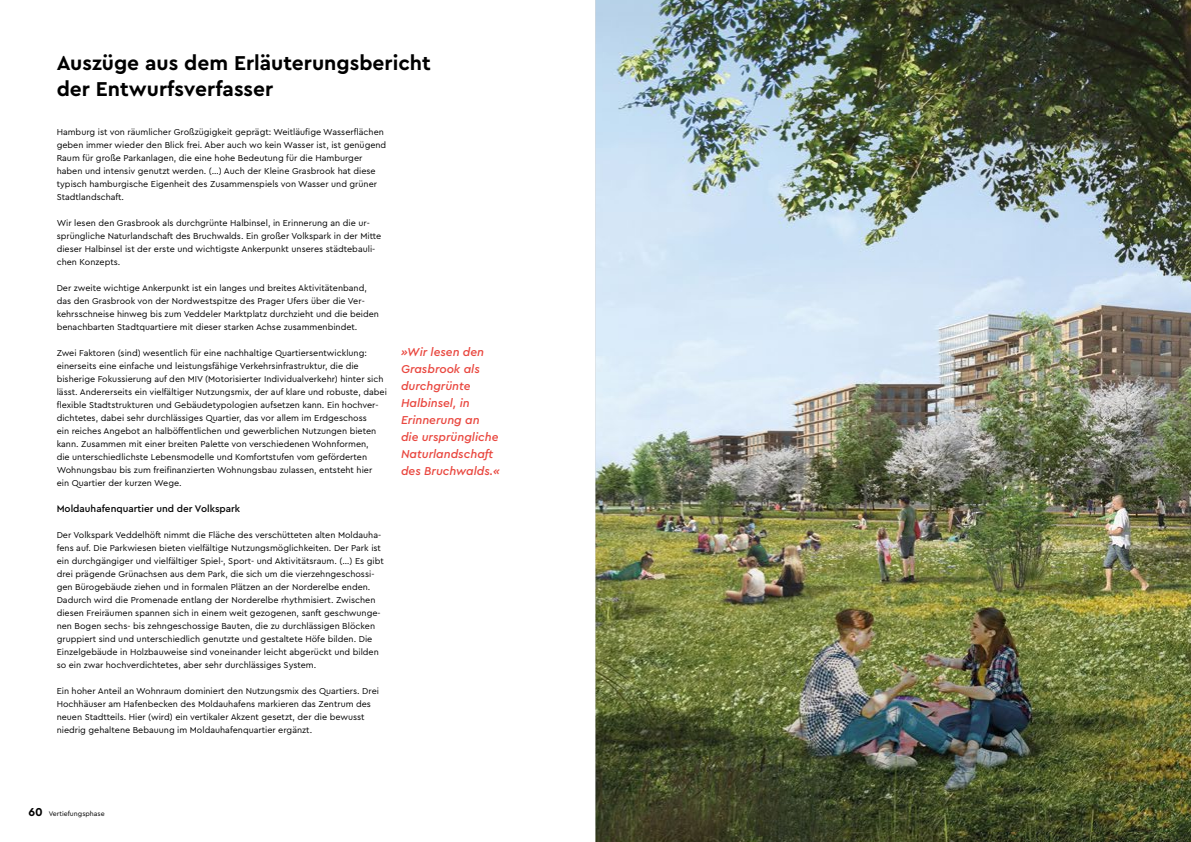
<style>
.page{position:relative;width:1191px;height:842px;background:#fff}
.page>*{position:absolute;margin:0;border:0;box-sizing:border-box;transform-origin:0 0}
.t1{font:700 21px/26px "Cera Pro";color:#000}
.t2{font:italic 500 12px/17px "Cera Pro";color:#e9473f}
.t3{font:500 10px "Cera Pro";color:#000}
.t4{font:9px/13px "Cera Pro";color:#000}
.t5{font:7px "Cera Pro";color:#000}
.s1{font-weight:700;font-size:12px}
</style>
<div class="page">
<img style="left:595px;top:0;width:596px;height:842px">
<img style="left:976px;top:832px;width:215px;height:10px">
<h1 class="t1" style="left:57px;top:49px;width:376px">Auszüge aus dem Erläuterungsbericht der Entwurfsverfasser</h1>
<p class="t4" style="left:57px;top:125px;width:331px">Hamburg ist von räumlicher Großzügigkeit geprägt: Weitläufige Wasserflächen geben immer wieder den Blick frei. Aber auch wo kein Wasser ist, ist genügend Raum für große Parkanlagen, die eine hohe Bedeutung für die Hamburger haben und intensiv genutzt werden. (…) Auch der Kleine Grasbrook hat diese typisch hamburgische Eigenheit des Zusammenspiels von Wasser und grüner Stadtlandschaft.</p>
<p class="t4" style="left:57px;top:216px;width:326px">Wir lesen den Grasbrook als durchgrünte Halbinsel, in Erinnerung an die ur&shy;sprüngliche Naturlandschaft des Bruchwalds. Ein großer Volkspark in der Mitte dieser Halbinsel ist der erste und wichtigste Ankerpunkt unseres städtebauli&shy;chen Konzepts.</p>
<p class="t4" style="left:57px;top:281px;width:324px">Der zweite wichtige Ankerpunkt ist ein langes und breites Aktivitätenband, das den Grasbrook von der Nordwestspitze des Prager Ufers über die Ver&shy;kehrsschneise hinweg bis zum Veddeler Marktplatz durchzieht und die beiden benachbarten Stadtquartiere mit dieser starken Achse zusammenbindet.</p>
<p class="t4" style="left:57px;top:346px;width:332px">Zwei Faktoren (sind) wesentlich für eine nachhaltige Quartiersentwicklung: einerseits eine einfache und leistungsfähige Verkehrsinfrastruktur, die die bisherige Fokussierung auf den MIV (Motorisierter Individualverkehr) hinter sich lässt. Andererseits ein vielfältiger Nutzungsmix, der auf klare und robuste, dabei flexible Stadtstrukturen und Gebäudetypologien aufsetzen kann. Ein hochver&shy;dichtetes, dabei sehr durchlässiges Quartier, das vor allem im Erdgeschoss<br>ein reiches Angebot an halböffentlichen und gewerblichen Nutzungen bieten kann. Zusammen mit einer breiten Palette von verschiedenen Wohnformen,<br>die unterschiedlichste Lebensmodelle und Komfortstufen vom geförderten Wohnungsbau bis zum freifinanzierten Wohnungsbau zulassen, entsteht hier ein Quartier der kurzen Wege.</p>
<p class="t3" style="left:57px;top:502px;width:185px">Moldauhafenquartier und der Volkspark</p>
<p class="t4" style="left:57px;top:528px;width:328px">Der Volkspark Veddelhöft nimmt die Fläche des verschütteten alten Moldauha&shy;fens auf. Die Parkwiesen bieten vielfältige Nutzungsmöglichkeiten. Der Park ist ein durchgängiger und vielfältiger Spiel-, Sport- und Aktivitätsraum. (…) Es gibt drei prägende Grünachsen aus dem Park, die sich um die vierzehngeschossi&shy;gen Bürogebäude ziehen und in formalen Plätzen an der Norderelbe enden.<br>Dadurch wird die Promenade entlang der Norderelbe rhythmisiert. Zwischen diesen Freiräumen spannen sich in einem weit gezogenen, sanft geschwunge&shy;nen Bogen sechs- bis zehngeschossige Bauten, die zu durchlässigen Blöcken gruppiert sind und unterschiedlich genutzte und gestaltete Höfe bilden. Die Einzelgebäude in Holzbauweise sind voneinander leicht abgerückt und bilden so ein zwar hochverdichtetes, aber sehr durchlässiges System.</p>
<p class="t4" style="left:57px;top:684px;width:324px">Ein hoher Anteil an Wohnraum dominiert den Nutzungsmix des Quartiers. Drei Hochhäuser am Hafenbecken des Moldauhafens markieren das Zentrum des neuen Stadtteils. Hier (wird) ein vertikaler Akzent gesetzt, der die bewusst niedrig gehaltene Bebauung im Moldauhafenquartier ergänzt.</p>
<h2 class="t2" style="left:401px;top:343px;width:100px">»Wir lesen den<br>Grasbrook als durchgrünte<br>Halbinsel, in<br>Erinnerung an die ursprüngliche<br>Naturlandschaft des Bruchwalds.«</h2>
<p class="t5" style="left:28px;top:809px;width:78px"><span class="s1">60</span> Vertiefungsphase</p>
</div>
